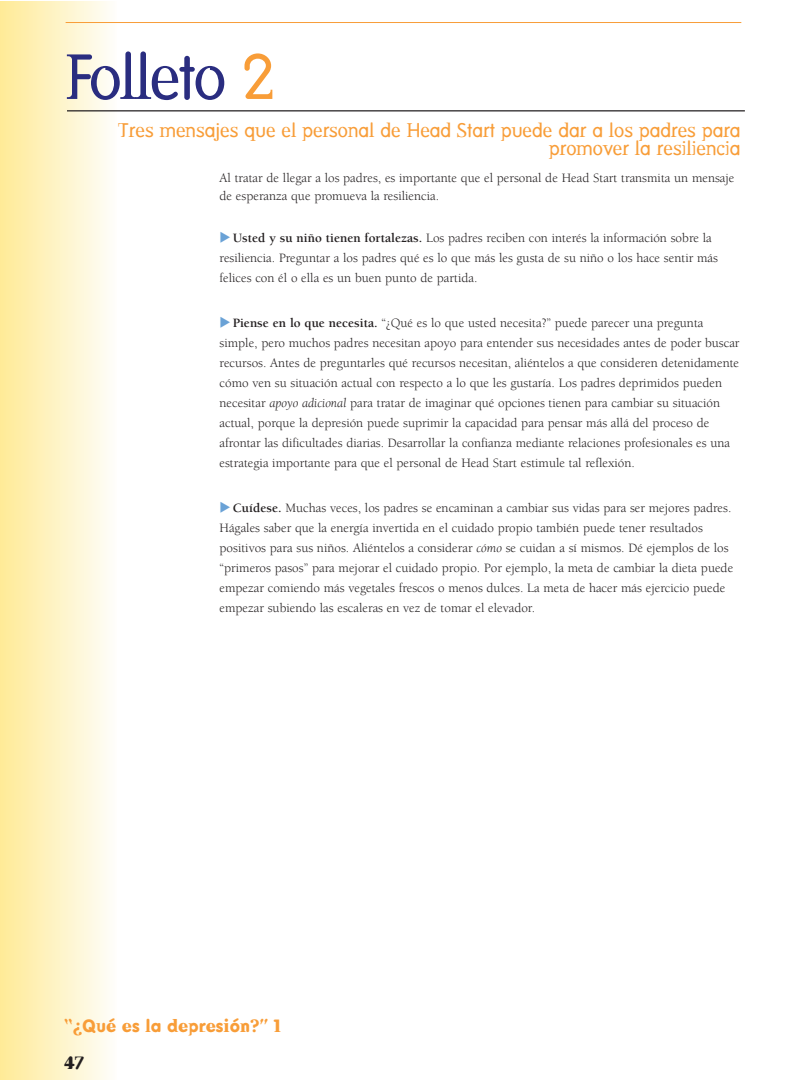
<style>
.page{position:relative;width:810px;height:1080px;background:#fff}
.page>*{position:absolute;margin:0;border:0;box-sizing:border-box;transform-origin:0 0}
.t1{font:62.5px "Rygwhs Dead History Roman";letter-spacing:-.035em;color:#2a2d80}
.t2{font:19.38px/17.5px "Rygwhs Dead History Roman";color:#f89d38;text-align:right}
.t3{font:700 17.5px "Jqymvl Dead History";color:#f89d38}
.t4{font:700 17.5px "Jqymvl Dead History";color:#231f20}
.t5{font:13.12px/20px "Tctkfr Berkeley";color:#231f20}
.s1{color:#f89d38}
.s2{font-family:"Nylldk Berkeley";font-weight:700}
.s3{font-family:"Ghmfhd Berkeley";font-style:italic}
</style>
<div class="page">
<div style="left:0;top:2px;width:117px;height:1078px;background:linear-gradient(to right,#ffea96,#fefefb)"></div>
<hr style="left:66px;top:22px;width:675px;height:1px;background:#f89d38">
<hr style="left:67px;top:110px;width:678px;height:1px;background:#231f20">
<h2 class="t1" style="left:66px;top:41px;width:211px">Folleto <span class="s1">2</span></h2>
<h3 class="t2" style="left:119px;top:122px;width:624px">Tres mensajes que el personal de Head Start puede dar a los padres para promover la resiliencia</h3>
<p class="t5" style="left:220px;top:170px;width:516px;line-height:17.5px">Al tratar de llegar a los padres, es importante que el personal de Head Start transmita un mensaje de esperanza que promueva la resiliencia.</p>
<p class="t5" style="left:220px;top:229px;width:500px;text-indent:13px"><span class="s2">Usted y su niño tienen fortalezas.</span> Los padres reciben con interés la información sobre la resiliencia. Preguntar a los padres qué es lo que más les gusta de su niño o los hace sentir más felices con él o ella es un buen punto de partida.</p>
<p class="t5" style="left:220px;top:314px;width:522px;text-indent:13px"><span class="s2">Piense en lo que necesita.</span> “¿Qué es lo que usted necesita?” puede parecer una pregunta simple, pero muchos padres necesitan apoyo para entender sus necesidades antes de poder buscar recursos. Antes de preguntarles qué recursos necesitan, aliéntelos a que consideren detenidamente cómo ven su situación actual con respecto a lo que les gustaría. Los padres deprimidos pueden necesitar <span class="s3">apoyo adicional</span> para tratar de imaginar qué opciones tienen para cambiar su situación actual, porque la depresión puede suprimir la capacidad para pensar más allá del proceso de afrontar las dificultades diarias. Desarrollar la confianza mediante relaciones profesionales es una estrategia importante para que el personal de Head Start estimule tal reflexión.</p>
<p class="t5" style="left:220px;top:499px;width:515px;text-indent:13px"><span class="s2">Cuídese.</span> Muchas veces, los padres se encaminan a cambiar sus vidas para ser mejores padres.<br>Hágales saber que la energía invertida en el cuidado propio también puede tener resultados positivos para sus niños. Aliéntelos a considerar <span class="s3">cómo</span> se cuidan a sí mismos. Dé ejemplos de los “primeros pasos” para mejorar el cuidado propio. Por ejemplo, la meta de cambiar la dieta puede empezar comiendo más vegetales frescos o menos dulces. La meta de hacer más ejercicio puede empezar subiendo las escaleras en vez de tomar el elevador.</p>
<h3 class="t3" style="left:64px;top:1016px;width:219px">“¿Qué es la depresión?” 1</h3>
<h3 class="t4" style="left:64px;top:1052px;width:21px">47</h3>
</div>
